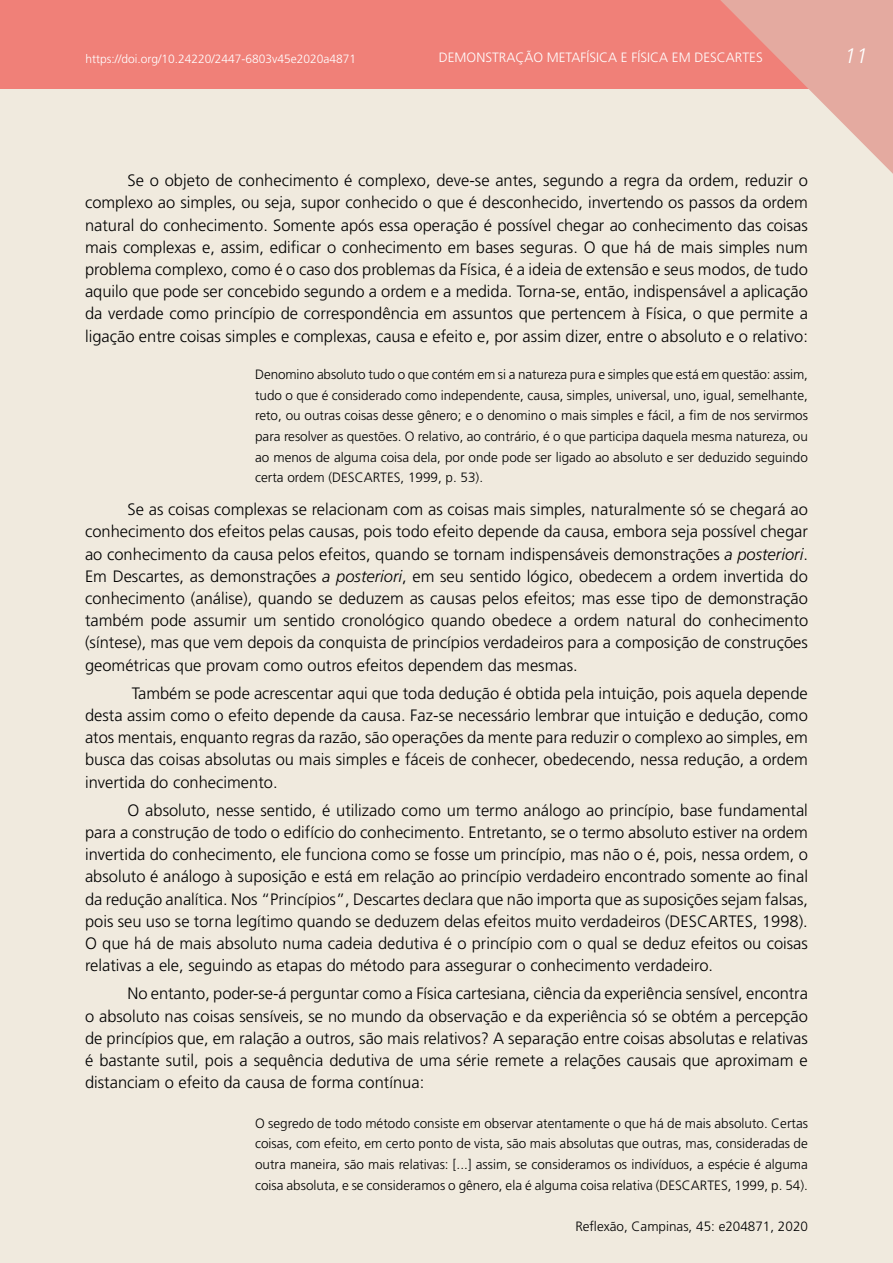
<style>
.page{position:relative;width:893px;height:1263px;background:#fff}
.page>*{position:absolute;margin:0;border:0;box-sizing:border-box;transform-origin:0 0}
.t1{font:italic 300 21px "Frutiger LT Std";color:#fff}
.miolo{font:300 16.5px/22.2px "Frutiger LT Std";color:#000;text-align:justify}
.citação{font:300 13.5px/20.7px "Frutiger LT Std";color:#000;text-align:justify}
.t2{font:300 13.5px "Frutiger LT Std";color:#fff}
.t3{font:300 12px "Frutiger LT Std";color:#fff}
.s1{font-style:italic}
</style>
<div class="page">
<div style="left:0;top:0;width:887px;height:89px;background:#f08078"></div>
<svg style="left:717px;top:0;width:176px;height:174px;background:#eabbb1"></svg>
<p class="t3" style="left:85px;top:52px;width:272px">https://doi.org/10.24220/2447-6803v45e2020a4871</p>
<p class="t2" style="left:439px;top:50px;width:325px">DEMONSTRAÇÃO METAFÍSICA E FÍSICA EM DESCARTES</p>
<p class="t1" style="left:844px;top:43px;width:25px">11</p>
<p class="miolo" style="left:85px;top:170px;width:724px;text-indent:43px">Se o objeto de conhecimento é complexo, deve-se antes, segundo a regra da ordem, reduzir o complexo ao simples, ou seja, supor conhecido o que é desconhecido, invertendo os passos da ordem natural do conhecimento. Somente após essa operação é possível chegar ao conhecimento das coisas mais complexas e, assim, edificar o conhecimento em bases seguras. O que há de mais simples num problema complexo, como é o caso dos problemas da Física, é a ideia de extensão e seus modos, de tudo aquilo que pode ser concebido segundo a ordem e a medida. Torna-se, então, indispensável a aplicação da verdade como princípio de correspondência em assuntos que pertencem à Física, o que permite a ligação entre coisas simples e complexas, causa e efeito e, por assim dizer, entre o absoluto e o relativo:</p>
<p class="citação" style="left:255px;top:364px;width:554px">Denomino absoluto tudo o que contém em si a natureza pura e simples que está em questão: assim, tudo o que é considerado como independente, causa, simples, universal, uno, igual, semelhante, reto, ou outras coisas desse gênero; e o denomino o mais simples e fácil, a fim de nos servirmos para resolver as questões. O relativo, ao contrário, é o que participa daquela mesma natureza, ou ao menos de alguma coisa dela, por onde pode ser ligado ao absoluto e ser deduzido seguindo certa ordem (DESCARTES, 1999, p. 53).</p>
<p class="miolo" style="left:85px;top:499px;width:725px;text-indent:43px">Se as coisas complexas se relacionam com as coisas mais simples, naturalmente só se chegará ao conhecimento dos efeitos pelas causas, pois todo efeito depende da causa, embora seja possível chegar ao conhecimento da causa pelos efeitos, quando se tornam indispensáveis demonstrações <span class="s1">a posteriori</span>.<br>Em Descartes, as demonstrações <span class="s1">a posteriori</span>, em seu sentido lógico, obedecem a ordem invertida do conhecimento (análise), quando se deduzem as causas pelos efeitos; mas esse tipo de demonstração também pode assumir um sentido cronológico quando obedece a ordem natural do conhecimento (síntese), mas que vem depois da conquista de princípios verdadeiros para a composição de construções geométricas que provam como outros efeitos dependem das mesmas.</p>
<p class="miolo" style="left:85px;top:682px;width:724px;text-indent:47px">Também se pode acrescentar aqui que toda dedução é obtida pela intuição, pois aquela depende desta assim como o efeito depende da causa. Faz-se necessário lembrar que intuição e dedução, como atos mentais, enquanto regras da razão, são operações da mente para reduzir o complexo ao simples, em busca das coisas absolutas ou mais simples e fáceis de conhecer, obedecendo, nessa redução, a ordem invertida do conhecimento.</p>
<p class="miolo" style="left:85px;top:799px;width:724px;text-indent:43px">O absoluto, nesse sentido, é utilizado como um termo análogo ao princípio, base fundamental para a construção de todo o edifício do conhecimento. Entretanto, se o termo absoluto estiver na ordem invertida do conhecimento, ele funciona como se fosse um princípio, mas não o é, pois, nessa ordem, o absoluto é análogo à suposição e está em relação ao princípio verdadeiro encontrado somente ao final da redução analítica. Nos “Princípios”, Descartes declara que não importa que as suposições sejam falsas, pois seu uso se torna legítimo quando se deduzem delas efeitos muito verdadeiros (DESCARTES, 1998).<br>O que há de mais absoluto numa cadeia dedutiva é o princípio com o qual se deduz efeitos ou coisas relativas a ele, seguindo as etapas do método para assegurar o conhecimento verdadeiro.</p>
<p class="miolo" style="left:85px;top:983px;width:724px;text-indent:43px">No entanto, poder-se-á perguntar como a Física cartesiana, ciência da experiência sensível, encontra o absoluto nas coisas sensíveis, se no mundo da observação e da experiência só se obtém a percepção de princípios que, em ralação a outros, são mais relativos? A separação entre coisas absolutas e relativas é bastante sutil, pois a sequência dedutiva de uma série remete a relações causais que aproximam e distanciam o efeito da causa de forma contínua:</p>
<p class="citação" style="left:255px;top:1113px;width:554px">O segredo de todo método consiste em observar atentamente o que há de mais absoluto. Certas coisas, com efeito, em certo ponto de vista, são mais absolutas que outras, mas, consideradas de outra maneira, são mais relativas: [...] assim, se consideramos os indivíduos, a espécie é alguma coisa absoluta, e se consideramos o gênero, ela é alguma coisa relativa (DESCARTES, 1999, p. 54).</p>
<p class="citação" style="left:575px;top:1216px;width:234px">Reflexão, Campinas, 45: e204871, 2020</p>
</div>
